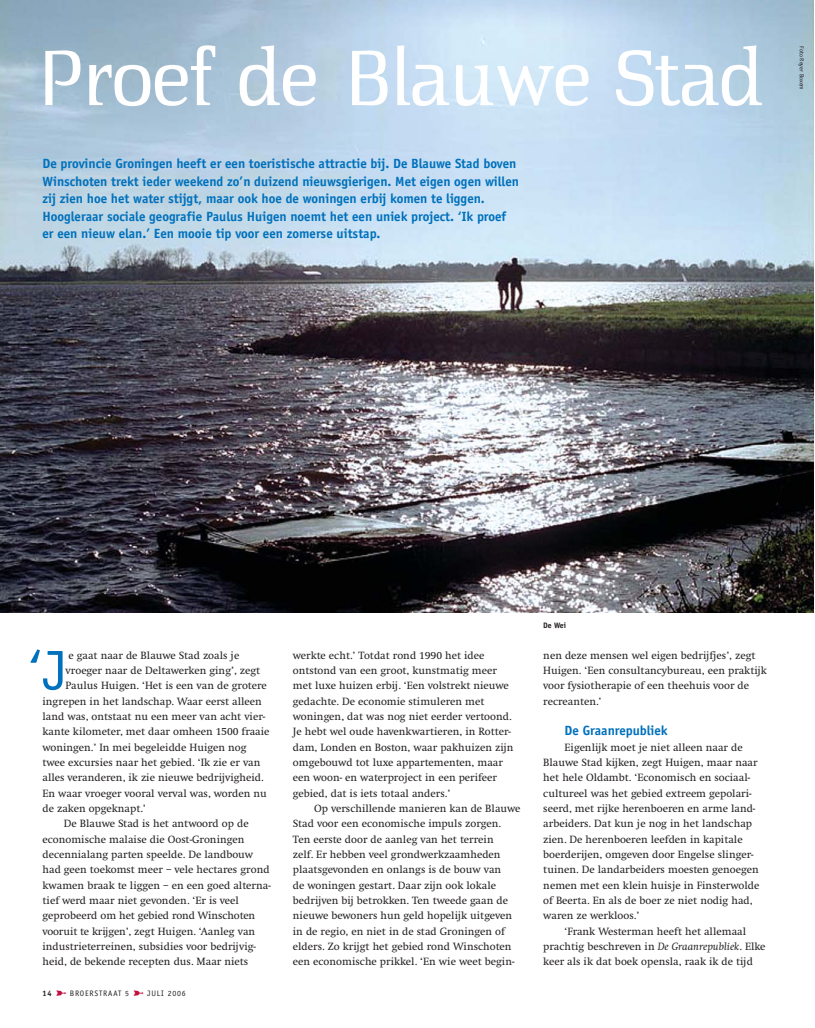
<style>
.page{position:relative;width:815px;height:1028px;background:#fff}
.page>*{position:absolute;margin:0;border:0;box-sizing:border-box;transform-origin:0 0}
.t1{font:81.25px "Anti Serifa";color:#fff}
.t2{font:57.5px "Officina Sans";color:#0071bc}
.t3{font:700 13.75px/17.5px "Officina Sans";color:#0071bc}
.t4{font:11px/15.2px "Swift";color:#231f20}
.t5{font:8.12px "Officina Sans";letter-spacing:.095em;color:#231f20}
.t6{font:700 8.12px "Officina Sans";color:#231f20}
.t7{font:6.25px "Officina Sans";color:#231f20}
.s1{font-weight:700}
.s2{font-family:"Bills DEC Orations";font-size:10px;color:#c40e3d}
.s3{font-style:italic}
</style>
<div class="page">
<img style="left:0;top:0;width:814px;height:612px">
<h1 class="t1" style="left:36px;top:45px;width:728px">Proef de Blauwe Stad</h1>
<p class="t3" style="left:43px;top:156px;width:478px">De provincie Groningen heeft er een toeristische attractie bij. De Blauwe Stad boven Winschoten trekt ieder weekend zo’n duizend nieuwsgierigen. Met eigen ogen willen zij zien hoe het water stijgt, maar ook hoe de woningen erbij komen te liggen.<br>Hoogleraar sociale geografie Paulus Huigen noemt het een uniek project. ‘Ik proef er een nieuw elan.’ Een mooie tip voor een zomerse uitstap.</p>
<p class="t7" style="left:804px;top:46px;width:45px;rotate:90deg">Foto Reyer Boxem</p>
<h2 class="t2" style="left:29px;top:647px;width:40px">‘J</h2>
<p class="t4" style="left:69px;top:648px;width:172px">e gaat naar de Blauwe Stad zoals je</p>
<p class="t4" style="left:66px;top:663px;width:196px">vroeger naar de Deltawerken ging’, zegt</p>
<p class="t4" style="left:66px;top:679px;width:203px">Paulus Huigen. ‘Het is een van de grotere</p>
<p class="t4" style="left:43px;top:694px;width:221px">ingrepen in het landschap. Waar eerst alleen</p>
<p class="t4" style="left:43px;top:709px;width:224px">land was, ontstaat nu een meer van acht vier-</p>
<p class="t4" style="left:43px;top:725px;width:229px">kante kilometer, met daar omheen 1500 fraaie</p>
<p class="t4" style="left:43px;top:740px;width:206px">woningen.’ In mei begeleidde Huigen nog</p>
<p class="t4" style="left:43px;top:755px;width:220px">twee excursies naar het gebied. ‘Ik zie er van</p>
<p class="t4" style="left:43px;top:771px;width:223px">alles veranderen, ik zie nieuwe bedrijvigheid.</p>
<p class="t4" style="left:43px;top:786px;width:226px">En waar vroeger vooral verval was, worden nu</p>
<p class="t4" style="left:43px;top:801px;width:105px">de zaken opgeknapt.’</p>
<p class="t4" style="left:64px;top:817px;width:186px">De Blauwe Stad is het antwoord op de</p>
<p class="t4" style="left:43px;top:832px;width:203px">economische malaise die Oost-Groningen</p>
<p class="t4" style="left:43px;top:847px;width:212px">decennialang parten speelde. De landbouw</p>
<p class="t4" style="left:43px;top:863px;width:229px">had geen toekomst meer – vele hectares grond</p>
<p class="t4" style="left:43px;top:878px;width:230px">kwamen braak te liggen – en een goed alterna-</p>
<p class="t4" style="left:43px;top:893px;width:198px">tief werd maar niet gevonden. ‘Er is veel</p>
<p class="t4" style="left:43px;top:908px;width:214px">geprobeerd om het gebied rond Winschoten</p>
<p class="t4" style="left:43px;top:924px;width:214px">vooruit te krijgen’, zegt Huigen. ‘Aanleg van</p>
<p class="t4" style="left:43px;top:939px;width:215px">industrieterreinen, subsidies voor bedrijvig-</p>
<p class="t4" style="left:43px;top:954px;width:207px">heid, de bekende recepten dus. Maar niets</p>
<p class="t5" style="left:43px;top:989px;width:145px"><span class="s1">14</span> <span class="s2">&gt;</span> BROERSTRAAT 5 <span class="s2">&gt;</span> JULI 2006</p>
<p class="t4" style="left:293px;top:648px;width:222px">werkte echt.’ Totdat rond 1990 het idee ontstond van een groot, kunstmatig meer met luxe huizen erbij. ‘Een volstrekt nieuwe gedachte. De economie stimuleren met woningen, dat was nog niet eerder vertoond.<br>Je hebt wel oude havenkwartieren, in Rotter&shy;dam, Londen en Boston, waar pakhuizen zijn omgebouwd tot luxe appartementen, maar een woon- en waterproject in een perifeer gebied, dat is iets totaal anders.’</p>
<p class="t4" style="left:293px;top:801px;width:229px;text-indent:21px">Op verschillende manieren kan de Blauwe Stad voor een economische impuls zorgen.<br>Ten eerste door de aanleg van het terrein<br>zelf. Er hebben veel grondwerkzaamheden plaatsgevonden en onlangs is de bouw van<br>de woningen gestart. Daar zijn ook lokale bedrijven bij betrokken. Ten tweede gaan de nieuwe bewoners hun geld hopelijk uitgeven in de regio, en niet in de stad Groningen of elders. Zo krijgt het gebied rond Winschoten een economische prikkel. ‘En wie weet begin-</p>
<p class="t6" style="left:543px;top:622px;width:24px">De Wei</p>
<p class="t4" style="left:543px;top:648px;width:225px">nen deze mensen wel eigen bedrijfjes’, zegt Huigen. ‘Een consultancybureau, een praktijk voor fysiotherapie of een theehuis voor de recreanten.’</p>
<p class="t3" style="left:565px;top:723px;width:105px">De Graanrepubliek</p>
<p class="t4" style="left:543px;top:740px;width:218px;text-indent:21px">Eigenlijk moet je niet alleen naar de Blauwe Stad kijken, zegt Huigen, maar naar het hele Oldambt. ‘Economisch en sociaal&shy;cultureel was het gebied extreem gepolari&shy;seerd, met rijke herenboeren en arme land&shy;arbeiders. Dat kun je nog in het landschap zien. De herenboeren leefden in kapitale boerderijen, omgeven door Engelse slinger&shy;tuinen. De landarbeiders moesten genoegen nemen met een klein huisje in Finsterwolde of Beerta. En als de boer ze niet nodig had, waren ze werkloos.’</p>
<p class="t4" style="left:543px;top:924px;width:224px;text-indent:21px">‘Frank Westerman heeft het allemaal prachtig beschreven in <span class="s3">De Graanrepubliek</span>. Elke keer als ik dat boek opensla, raak ik de tijd</p>
</div>
